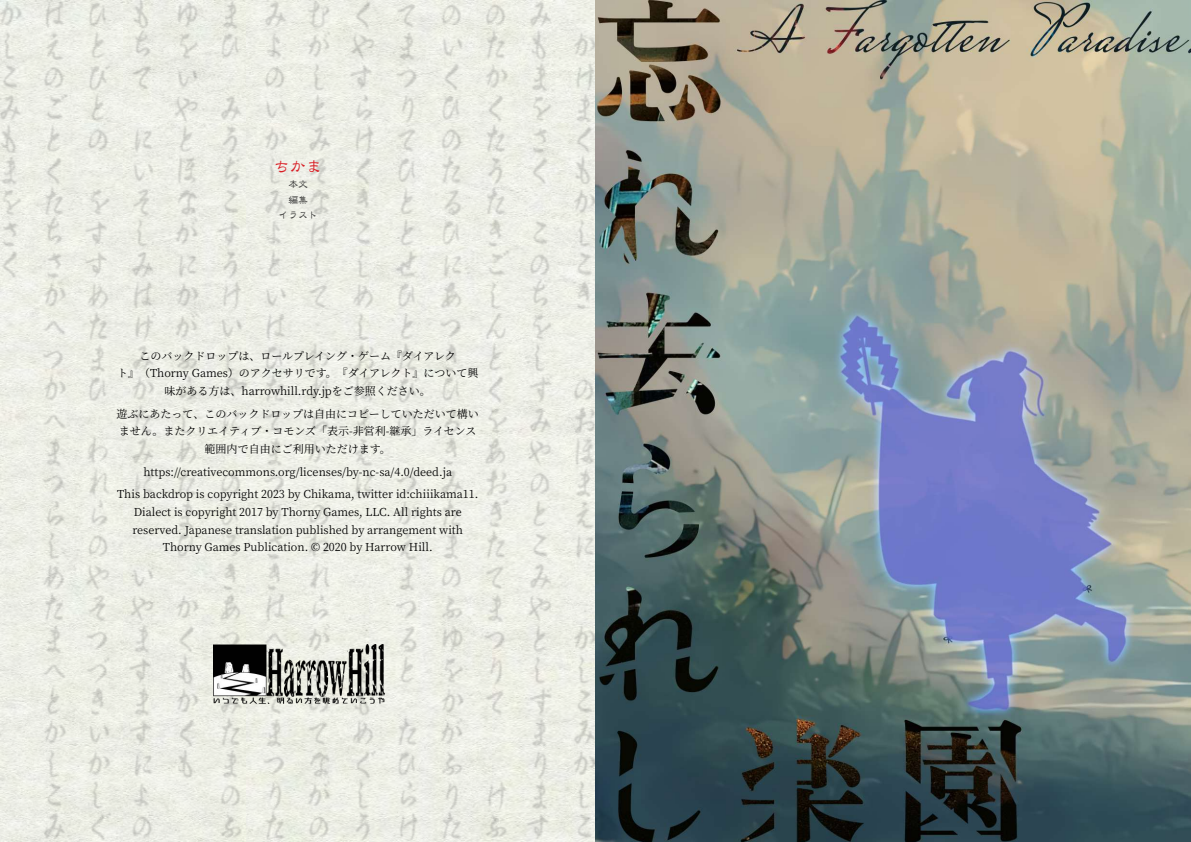
<style>
.page{position:relative;width:1191px;height:842px;background:#fff}
.page>*{position:absolute;margin:0;border:0;box-sizing:border-box;transform-origin:0 0}
.t1{font:18px "DF Lei Sho SB WINP RKSJ H";color:#d91f26;scale:.9 1}
.t2{font:11px/17.7px "Source Han Serif";color:#000;text-align:center}
.t3{font:11px/15.5px "DF Lei Sho SB WINP RKSJ H";color:#333;text-align:center;scale:.9 1}
</style>
<div class="page">
<img style="left:0;top:0;width:1191px;height:842px">
<img style="left:213px;top:644px;width:171px;height:60px">
<h1 class="t1" style="left:273px;top:157px;width:56px">ちかま</h1>
<p class="t3" style="left:278px;top:177px;width:45px">本文<br>編集<br>イラスト</p>
<p class="t2" style="left:117px;top:347px;width:363px">このバックドロップは、ロールプレイング・ゲーム『ダイアレク<br>ト』（Thorny Games）のアクセサリです。『ダイアレクト』について興味がある方は、harrowhill.rdy.jpをご参照ください。</p>
<p class="t2" style="left:117px;top:405px;width:364px">遊ぶにあたって、このバックドロップは自由にコピーしていただいて構いません。またクリエイティブ・コモンズ「表示-非営利-継承」ライセンス範囲内で自由にご利用いただけます。</p>
<p class="t2" style="left:117px;top:460px;width:363px;line-height:22.7px">https://creativecommons.org/licenses/by-nc-sa/4.0/deed.ja<br>This backdrop is copyright 2023 by Chikama, twitter id:chiiikama11.</p>
<p class="t2" style="left:132px;top:503px;width:332px">Dialect is copyright 2017 by Thorny Games, LLC. All rights are reserved. Japanese translation published by arrangement with<br>Thorny Games Publication. © 2020 by Harrow Hill.</p>
</div>
